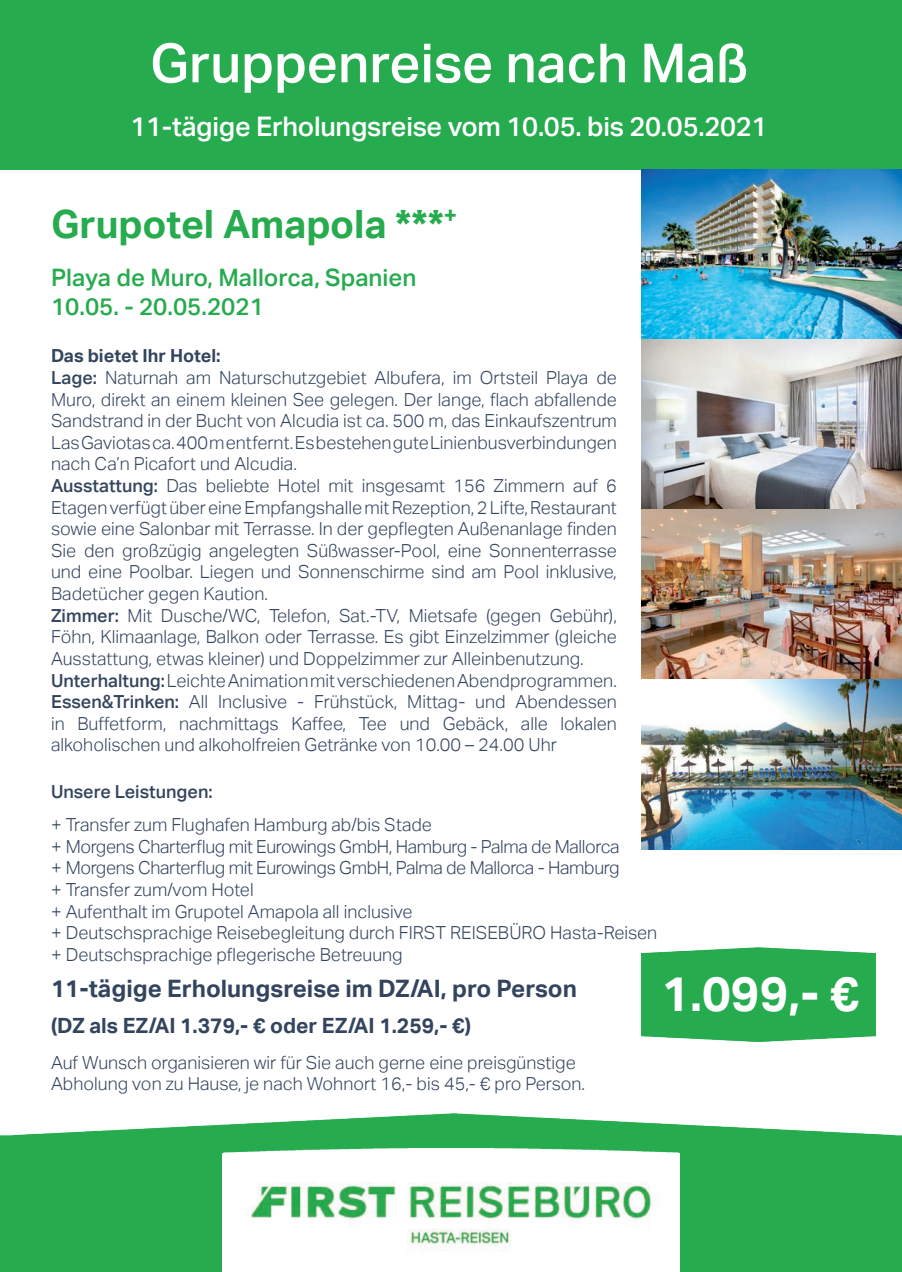
<style>
.page{position:relative;width:902px;height:1272px;background:#fff}
.page>*{position:absolute;margin:0;border:0;box-sizing:border-box;transform-origin:0 0}
.t1{font:500 54px "Aktiv Grotesk";color:#fff}
.t2{font:700 48.6px "Aktiv Grotesk";color:#fff}
.t3{font:700 39px "Aktiv Grotesk";color:#26ab4f}
.t4{font:500 27px "Aktiv Grotesk";letter-spacing:-.01em;color:#fff}
.t5{font:500 24px/28.8px "Aktiv Grotesk";color:#26ab4f}
.t6{font:700 24px "Aktiv Grotesk";color:#33445e}
.t7{font:700 21px "Aktiv Grotesk";color:#33445e}
.t8{font:300 18px/21.6px "Aktiv Grotesk";color:#33445e}
.t9{font:500 18px "Aktiv Grotesk";color:#33445e}
.s1{font-weight:700}
.s2{font-weight:500}
</style>
<div class="page">
<div style="left:0;top:0;width:901px;height:169px;background:#26ab4f"></div>
<div style="left:0;top:1163px;width:901px;height:108px;background:#26ab4f"></div>
<img style="left:0;top:1113px;width:901px;height:65px">
<img style="left:223px;top:1148px;width:456px;height:123px">
<img style="left:641px;top:169px;width:259px;height:680px">
<div style="left:641px;top:947px;width:234px;height:93px;background:#26ab4f"></div>
<h1 class="t1" style="left:150px;top:32px;width:599px">Gruppenreise nach Maß</h1>
<h3 class="t4" style="left:130px;top:111px;width:638px">11-tägige Erholungsreise vom 10.05. bis 20.05.2021</h3>
<h3 class="t3" style="left:51px;top:202px;width:408px">Grupotel Amapola ***<sup>+</sup></h3>
<h3 class="t5" style="left:51px;top:264px;width:367px">Playa de Muro, Mallorca, Spanien<br>10.05. - 20.05.2021</h3>
<p class="t8" style="left:51px;top:345px;width:567px"><span class="s1">Das bietet Ihr Hotel:<br></span><span class="s2">Lage:</span> Naturnah am Naturschutzgebiet Albufera, im Ortsteil Playa de Muro, direkt an einem kleinen See gelegen. Der lange, flach abfallende Sandstrand in der Bucht von Alcudia ist ca. 500 m, das Einkaufszentrum Las Gaviotas ca. 400 m entfernt. Es bestehen gute Linienbusverbindungen nach Ca’n Picafort und Alcudia.<br><span class="s2">Ausstattung:</span> Das beliebte Hotel mit insgesamt 156 Zimmern auf 6<br>Etagen verfügt über eine Empfangshalle mit Rezeption, 2 Lifte, Restaurant sowie eine Salonbar mit Terrasse. In der gepflegten Außenanlage finden Sie den großzügig angelegten Süßwasser-Pool, eine Sonnenterrasse und eine Poolbar. Liegen und Sonnenschirme sind am Pool inklusive, Badetücher gegen Kaution.<br><span class="s2">Zimmer:</span> Mit Dusche/WC, Telefon, Sat.-TV, Mietsafe (gegen Gebühr), Föhn, Klimaanlage, Balkon oder Terrasse. Es gibt Einzelzimmer (gleiche Ausstattung, etwas kleiner) und Doppelzimmer zur Alleinbenutzung.<br><span class="s2">Unterhaltung:</span> Leichte Animation mit verschiedenen Abendprogrammen.<br><span class="s2">Essen&amp;Trinken:</span> All Inclusive - Frühstück, Mittag- und Abendessen in Buffetform, nachmittags Kaffee, Tee und Gebäck, alle lokalen alkoholischen und alkoholfreien Getränke von 10.00 – 24.00 Uhr</p>
<p class="t9" style="left:51px;top:781px;width:163px">Unsere Leistungen:</p>
<p class="t8" style="left:51px;top:814px;width:607px">+ Transfer zum Flughafen Hamburg ab/bis Stade<br>+ Morgens Charterflug mit Eurowings GmbH, Hamburg - Palma de Mallorca<br>+ Morgens Charterflug mit Eurowings GmbH, Palma de Mallorca - Hamburg<br>+ Transfer zum/vom Hotel<br>+ Aufenthalt im Grupotel Amapola all inclusive<br>+ Deutschsprachige Reisebegleitung durch FIRST REISEBÜRO Hasta-Reisen + Deutschsprachige pflegerische Betreuung</p>
<h3 class="t6" style="left:51px;top:974px;width:527px">11-tägige Erholungsreise im DZ/AI, pro Person</h3>
<p class="t7" style="left:51px;top:1013px;width:421px">(DZ als EZ/AI 1.379,- € oder EZ/AI 1.259,- €)</p>
<p class="t8" style="left:51px;top:1051px;width:535px">Auf Wunsch organisieren wir für Sie auch gerne eine preisgünstige<br>Abholung von zu Hause, je nach Wohnort 16,- bis 45,- € pro Person.</p>
<h2 class="t2" style="left:661px;top:965px;width:199px">1.099,- €</h2>
</div>
